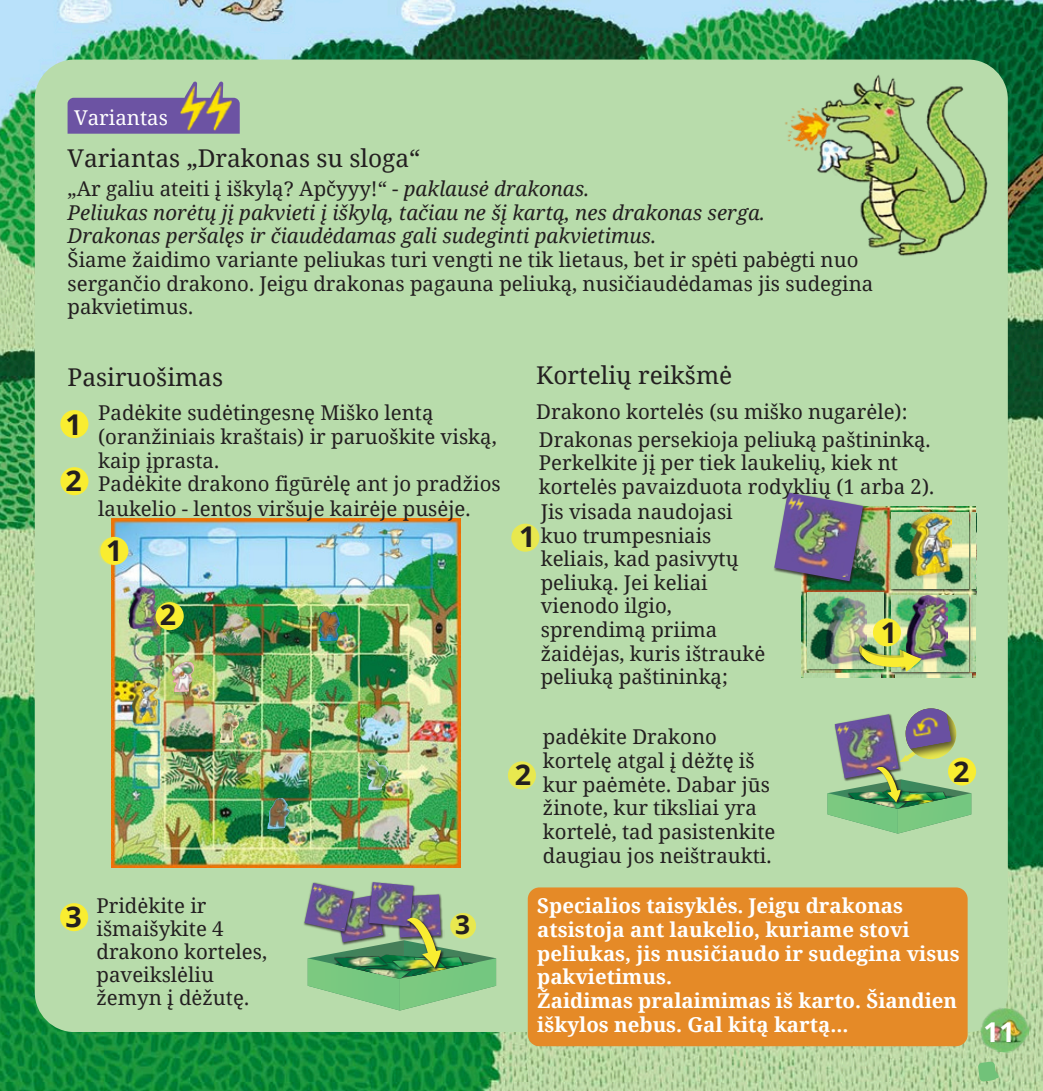
<style>
.page{position:relative;width:1043px;height:1091px;background:#fff}
.page>*{position:absolute;margin:0;border:0;box-sizing:border-box;transform-origin:0 0}
.t1{font:700 28.53px/56.7px "Open Sans";color:#231f20}
.t2{font:700 27.3px "Open Sans";color:#fff}
.t3{font:700 26.25px "Open Sans";color:#231f20}
.t4{font:24.5px "Noto Serif";color:#231f20}
.t5{font:20.47px/23.6px "Noto Serif";color:#231f20}
.t6{font:700 20.47px/23.6px "Noto Serif";color:#fff}
.t7{font:italic 20.47px "Noto Serif";color:#231f20}
.t8{font:20.47px "Noto Serif";color:#fff}
.s1{font-style:italic}
</style>
<div class="page">
<img style="left:0;top:0;width:1042px;height:1091px">
<div style="left:35px;top:60px;width:972px;height:972px;background:#b8dcab;border-radius:40px"></div>
<img style="left:978px;top:1006px;width:52px;height:48px">
<div style="left:60px;top:903px;width:28px;height:28px;background:#f9ed31;border-radius:50%"></div>
<div style="left:60px;top:410px;width:28px;height:28px;background:#f9ed31;border-radius:50%"></div>
<div style="left:60px;top:467px;width:28px;height:28px;background:#f9ed31;border-radius:50%"></div>
<svg style="left:68px;top:81px;width:172px;height:53px"></svg>
<svg style="left:977px;top:1061px;width:21px;height:20px"></svg>
<div style="left:527px;top:887px;width:440px;height:159px;background:#e58a27;border-radius:12px"></div>
<img style="left:179px;top:84px;width:54px;height:49px">
<img style="left:785px;top:70px;width:214px;height:186px">
<div style="left:511px;top:523px;width:28px;height:29px;background:#e8e84f;border-radius:50%"></div>
<div style="left:507px;top:761px;width:29px;height:28px;background:#e8e84f;border-radius:50%"></div>
<svg style="left:450px;top:913px;width:26px;height:25px"></svg>
<img style="left:356px;top:906px;width:11px;height:11px">
<img style="left:438px;top:893px;width:4px;height:22px">
<img style="left:416px;top:894px;width:25px;height:21px">
<img style="left:303px;top:906px;width:53px;height:18px">
<img style="left:304px;top:906px;width:49px;height:20px">
<img style="left:367px;top:885px;width:49px;height:32px">
<img style="left:369px;top:882px;width:44px;height:35px">
<svg style="left:373px;top:884px;width:8px;height:6px"></svg>
<img style="left:404px;top:915px;width:38px;height:2px">
<img style="left:307px;top:917px;width:189px;height:93px">
<img style="left:111px;top:518px;width:349px;height:349px">
<svg style="left:98px;top:537px;width:28px;height:28px"></svg>
<img style="left:245px;top:562px;width:179px;height:149px">
<img style="left:318px;top:611px;width:22px;height:15px">
<img style="left:311px;top:626px;width:36px;height:28px">
<img style="left:233px;top:613px;width:40px;height:51px">
<img style="left:145px;top:664px;width:174px;height:155px">
<img style="left:238px;top:712px;width:1px;height:16px">
<img style="left:238px;top:728px;width:5px;height:21px">
<img style="left:193px;top:749px;width:177px;height:157px">
<img style="left:267px;top:798px;width:23px;height:16px">
<img style="left:259px;top:814px;width:35px;height:28px">
<img style="left:294px;top:711px;width:167px;height:156px">
<img style="left:366px;top:760px;width:22px;height:15px">
<img style="left:358px;top:775px;width:34px;height:28px">
<img style="left:98px;top:548px;width:135px;height:94px">
<img style="left:129px;top:587px;width:26px;height:41px">
<img style="left:111px;top:642px;width:127px;height:156px">
<img style="left:133px;top:683px;width:25px;height:40px">
<img style="left:827px;top:734px;width:143px;height:99px">
<img style="left:948px;top:651px;width:81px;height:83px">
<img style="left:801px;top:586px;width:147px;height:151px">
<img style="left:825px;top:599px;width:31px;height:64px">
<img style="left:836px;top:491px;width:197px;height:160px">
<img style="left:910px;top:514px;width:40px;height:61px">
<img style="left:856px;top:642px;width:66px;height:32px">
<img style="left:801px;top:491px;width:66px;height:95px">
<img style="left:774px;top:492px;width:88px;height:89px">
<img style="left:788px;top:496px;width:15px;height:15px">
<svg style="left:839px;top:571px;width:8px;height:6px"></svg>
<div style="left:872px;top:618px;width:28px;height:28px;background:#f9ed31;border-radius:50%"></div>
<div style="left:947px;top:757px;width:28px;height:28px;background:#f9ed31;border-radius:50%"></div>
<div style="left:100px;top:537px;width:28px;height:28px;background:#f9ed31;border-radius:50%"></div>
<div style="left:156px;top:602px;width:28px;height:28px;background:#f9ed31;border-radius:50%"></div>
<svg style="left:859px;top:645px;width:62px;height:26px"></svg>
<p class="t8" style="left:74px;top:103px;width:95px">Variantas</p>
<p class="t4" style="left:68px;top:141px;width:354px">Variantas „Drakonas su sloga“</p>
<p class="t5" style="left:68px;top:176px;width:523px">„Ar galiu ateiti į iškylą? Apčyyy!“ - <span class="s1">paklausė drakonas.</span></p>
<p class="t7" style="left:68px;top:198px;width:698px">Peliukas norėtų jį pakvieti į iškylą, tačiau ne šį kartą, nes drakonas serga.</p>
<p class="t7" style="left:68px;top:221px;width:590px">Drakonas peršalęs ir čiaudėdamas gali sudeginti pakvietimus.</p>
<p class="t5" style="left:68px;top:247px;width:807px">Šiame žaidimo variante peliukas turi vengti ne tik lietaus, bet ir spėti pabėgti nuo sergančio drakono. Jeigu drakonas pagauna peliuką, nusičiaudėdamas jis sudegina pakvietimus.</p>
<p class="t4" style="left:68px;top:360px;width:157px">Pasiruošimas</p>
<p class="t1" style="left:66px;top:395px;width:18px">1<br>2</p>
<p class="t5" style="left:98px;top:401px;width:400px">Padėkite sudėtingesnę Miško lentą (oranžiniais kraštais) ir paruoškite viską, kaip įprasta.</p>
<p class="t5" style="left:98px;top:471px;width:404px;line-height:24.8px">Padėkite drakono figūrėlę ant jo pradžios laukelio - lentos viršuje kairėje pusėje.</p>
<p class="t1" style="left:106px;top:522px;width:18px">1</p>
<p class="t1" style="left:160px;top:585px;width:18px">2</p>
<p class="t1" style="left:65px;top:887px;width:18px">3</p>
<p class="t5" style="left:96px;top:893px;width:172px;line-height:22.9px">Pridėkite ir išmaišykite 4 drakono korteles, paveikslėliu žemyn į dėžutę.</p>
<p class="t3" style="left:455px;top:906px;width:16px">3</p>
<p class="t4" style="left:536px;top:358px;width:197px">Kortelių reikšmė</p>
<p class="t5" style="left:536px;top:399px;width:372px">Drakono kortelės (su miško nugarėle):</p>
<p class="t5" style="left:539px;top:427px;width:396px">Drakonas persekioja peliuką paštininką.<br>Perkelkite jį per tiek laukelių, kiek nt kortelės pavaizduota rodyklių (1 arba 2).</p>
<p class="t5" style="left:540px;top:499px;width:226px">Jis visada naudojasi kuo trumpesniais keliais, kad pasivytų peliuką. Jei keliai vienodo ilgio, sprendimą priima žaidėjas, kuris ištraukė peliuką paštininką;</p>
<p class="t5" style="left:543px;top:724px;width:234px">padėkite Drakono kortelę atgal į dėžtę iš kur paėmėte. Dabar jūs žinote, kur tiksliai yra kortelė, tad pasistenkite daugiau jos neištraukti.</p>
<p class="t6" style="left:537px;top:893px;width:424px">Specialios taisyklės. Jeigu drakonas atsistoja ant laukelio, kuriame stovi peliukas, jis nusičiaudo ir sudegina visus pakvietimus.<br>Žaidimas pralaimimas iš karto. Šiandien iškylos nebus. Gal kitą kartą...</p>
<p class="t1" style="left:519px;top:508px;width:18px">1</p>
<p class="t1" style="left:880px;top:603px;width:18px">1</p>
<p class="t1" style="left:952px;top:742px;width:18px">2</p>
<p class="t1" style="left:515px;top:745px;width:18px">2</p>
<p class="t2" style="left:983px;top:1013px;width:33px">11</p>
</div>
